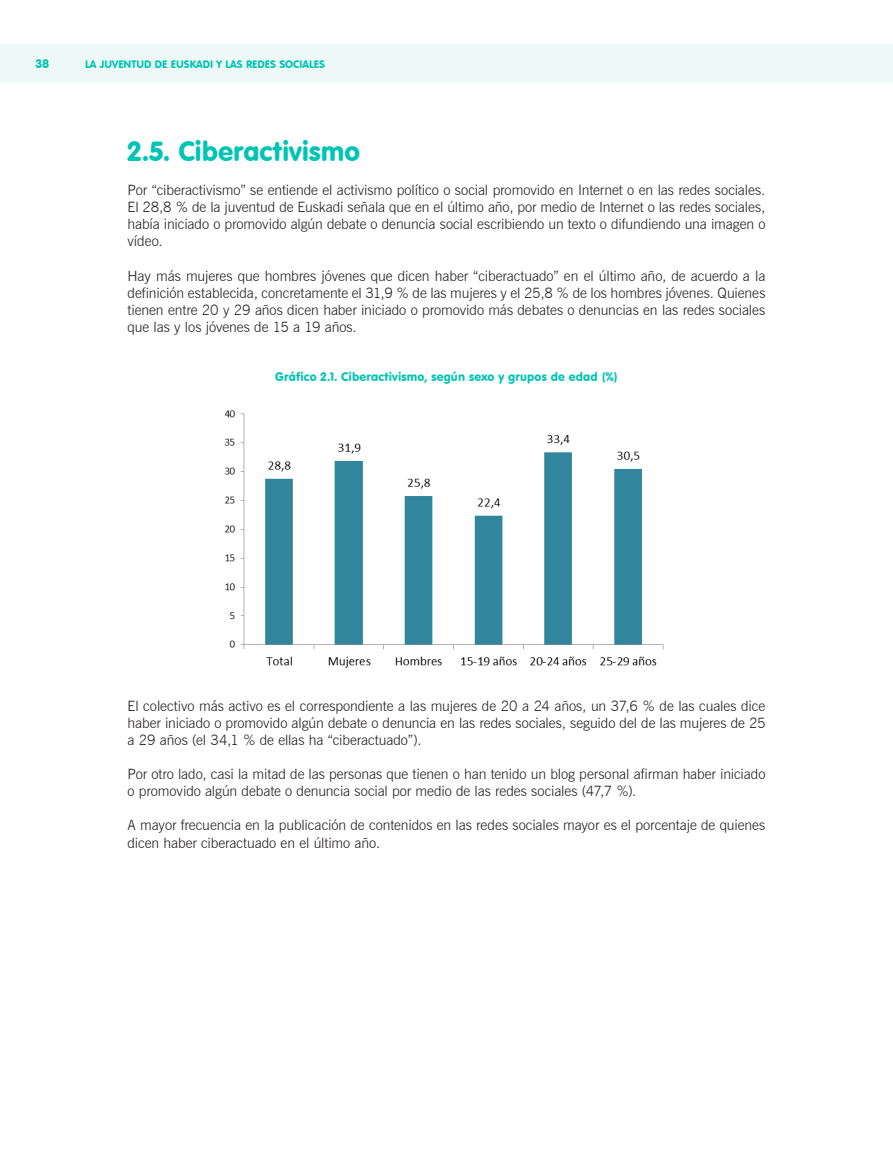
<style>
.page{position:relative;width:893px;height:1170px;background:#fff}
.page>*{position:absolute;margin:0;border:0;box-sizing:border-box;transform-origin:0 0}
._1_1_Titulo{font:27px "VAG Rounded BT";letter-spacing:-.005em;color:#00c4b4}
.Texto_eusk{font:300 14.25px/17.1px "News Gothic BT";letter-spacing:-.005em;color:#231f20;text-align:justify}
.Graf_Titulo_eusk{font:12px "VAG Rounded BT";letter-spacing:.015em;color:#00c4b4}
.t1{font:10.5px "VAG Rounded BT";color:#00c4b4}
</style>
<div class="page">
<div style="left:0;top:45px;width:893px;height:38px;background:#ecf9f7"></div>
<img style="left:224px;top:410px;width:440px;height:258px">
<p class="Graf_Titulo_eusk" style="left:36px;top:56px;width:15px">38</p>
<p class="t1" style="left:85px;top:57px;width:241px">LA JUVENTUD DE EUSKADI Y LAS REDES SOCIALES</p>
<p class="_1_1_Titulo" style="left:128px;top:134px;width:234px">2.5. Ciberactivismo</p>
<p class="Texto_eusk" style="left:128px;top:181px;width:639px">Por “ciberactivismo” se entiende el activismo político o social promovido en Internet o en las redes sociales.<br>El 28,8 % de la juventud de Euskadi señala que en el último año, por medio de Internet o las redes sociales, había iniciado o promovido algún debate o denuncia social escribiendo un texto o difundiendo una imagen o vídeo.</p>
<p class="Texto_eusk" style="left:128px;top:267px;width:639px">Hay más mujeres que hombres jóvenes que dicen haber “ciberactuado” en el último año, de acuerdo a la definición establecida, concretamente el 31,9 % de las mujeres y el 25,8 % de los hombres jóvenes. Quienes tienen entre 20 y 29 años dicen haber iniciado o promovido más debates o denuncias en las redes sociales que las y los jóvenes de 15 a 19 años.</p>
<p class="Graf_Titulo_eusk" style="left:275px;top:369px;width:344px">Gráfico 2.1. Ciberactivismo, según sexo y grupos de edad (%)</p>
<p class="Texto_eusk" style="left:128px;top:697px;width:639px">El colectivo más activo es el correspondiente a las mujeres de 20 a 24 años, un 37,6 % de las cuales dice haber iniciado o promovido algún debate o denuncia en las redes sociales, seguido del de las mujeres de 25 a 29 años (el 34,1 % de ellas ha “ciberactuado”).</p>
<p class="Texto_eusk" style="left:128px;top:765px;width:639px">Por otro lado, casi la mitad de las personas que tienen o han tenido un blog personal afirman haber iniciado o promovido algún debate o denuncia social por medio de las redes sociales (47,7 %).</p>
<p class="Texto_eusk" style="left:128px;top:816px;width:639px">A mayor frecuencia en la publicación de contenidos en las redes sociales mayor es el porcentaje de quienes dicen haber ciberactuado en el último año.</p>
</div>
